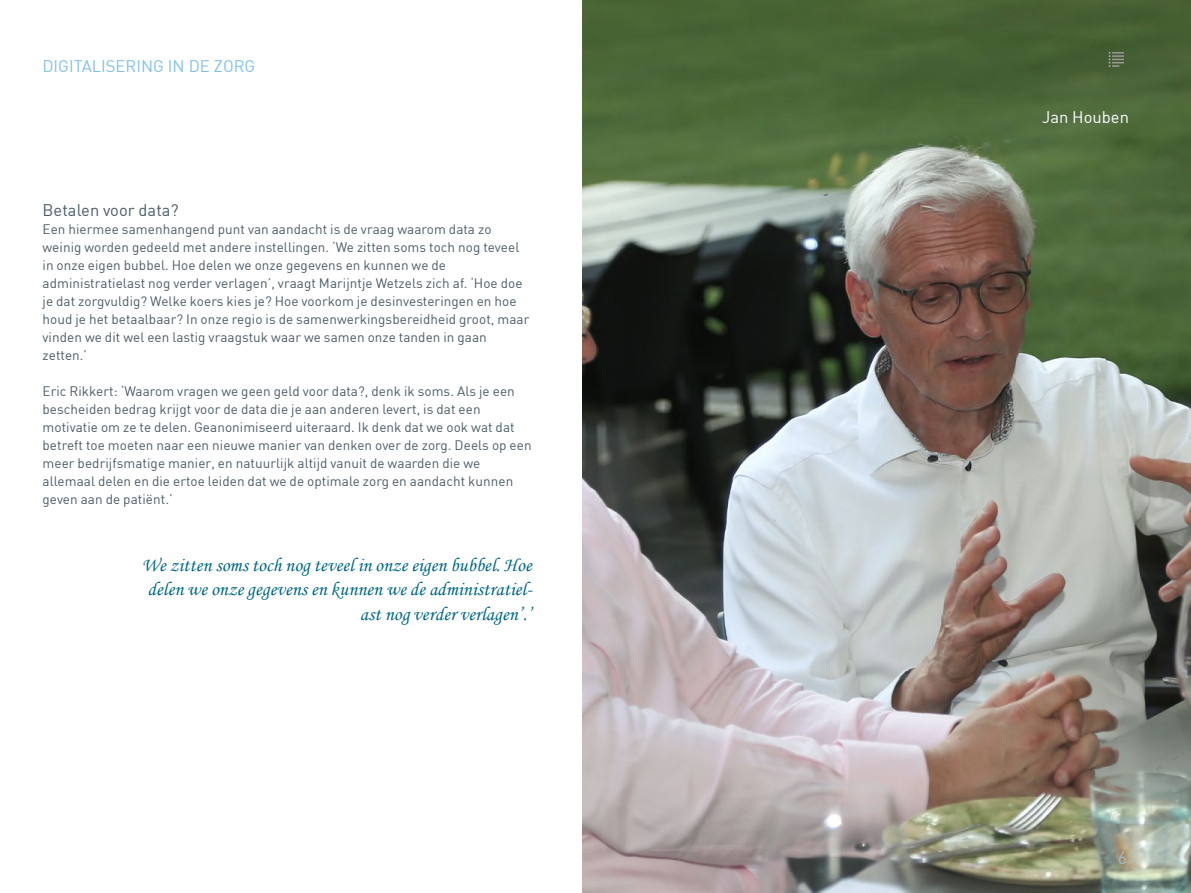
<style>
.page{position:relative;width:1191px;height:893px;background:#fff}
.page>*{position:absolute;margin:0;border:0;box-sizing:border-box;transform-origin:0 0}
.t1{font:19.5px/24px "Monotype Corsiva";letter-spacing:.005em;color:#006784;text-align:right}
.t2{font:18px "DIN";color:#a5bcc9}
.t3{font:16.5px "DIN";color:#81c1e8}
.t4{font:16.5px "DIN";letter-spacing:.005em;color:#4b5c67}
.t5{font:16.5px "DIN";letter-spacing:.005em;color:#fff}
.t6{font:13.5px/18px "DIN";letter-spacing:.005em;color:#4b5c67}
</style>
<div class="page">
<img style="left:583px;top:0;width:608px;height:893px">
<svg style="left:1108px;top:52px;width:16px;height:15px"></svg>
<p class="t3" style="left:43px;top:56px;width:214px">DIGITALISERING IN DE ZORG</p>
<p class="t4" style="left:43px;top:200px;width:138px">Betalen voor data?</p>
<p class="t6" style="left:43px;top:220px;width:488px">Een hiermee samenhangend punt van aandacht is de vraag waarom data zo weinig worden gedeeld met andere instellingen. ‘We zitten soms toch nog teveel in onze eigen bubbel. Hoe delen we onze gegevens en kunnen we de administratielast nog verder verlagen’, vraagt Marijntje Wetzels zich af. ‘Hoe doe je dat zorgvuldig? Welke koers kies je? Hoe voorkom je desinvesteringen en hoe houd je het betaalbaar? In onze regio is de samenwerkingsbereidheid groot, maar vinden we dit wel een lastig vraagstuk waar we samen onze tanden in gaan zetten.’</p>
<p class="t6" style="left:43px;top:382px;width:490px">Eric Rikkert: ‘Waarom vragen we geen geld voor data?, denk ik soms. Als je een bescheiden bedrag krijgt voor de data die je aan anderen levert, is dat een motivatie om ze te delen. Geanonimiseerd uiteraard. Ik denk dat we ook wat dat betreft toe moeten naar een nieuwe manier van denken over de zorg. Deels op een meer bedrijfsmatige manier, en natuurlijk altijd vanuit de waarden die we allemaal delen en die ertoe leiden dat we de optimale zorg en aandacht kunnen geven aan de patiënt.’</p>
<h1 class="t1" style="left:142px;top:554px;width:392px">We zitten soms toch nog teveel in onze eigen bubbel. Hoe delen we onze gegevens en kunnen we de administratiel&shy;ast nog verder verlagen’.’</h1>
<p class="t5" style="left:1042px;top:107px;width:88px">Jan Houben</p>
<h2 class="t2" style="left:1117px;top:846px;width:11px">6</h2>
</div>
